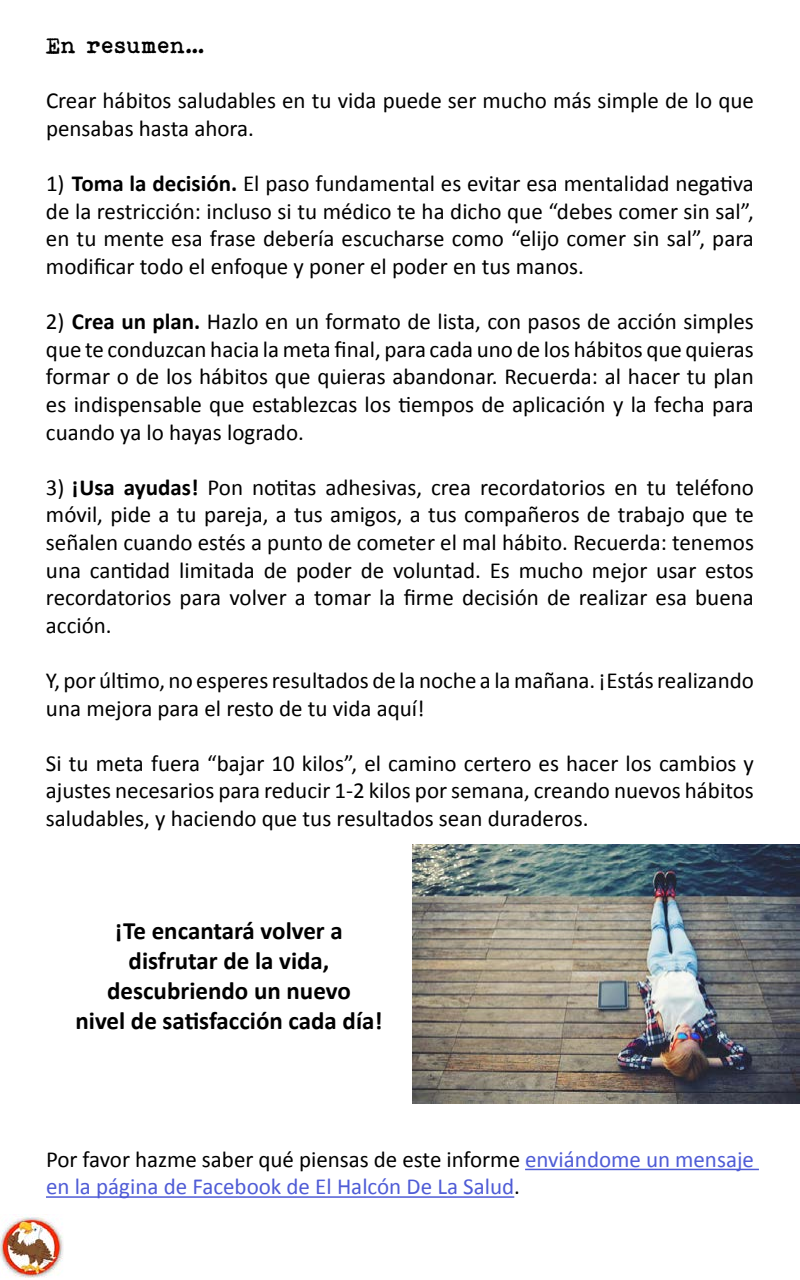
<style>
.page{position:relative;width:800px;height:1280px;background:#fff}
.page>*{position:absolute;margin:0;border:0;box-sizing:border-box;transform-origin:0 0}
.t1{font:700 25px/30px "Calibri";color:#000;text-align:center}
.t2{font:23px/27.6px "Calibri";color:#000;text-align:justify}
.t3{font:23px/27.6px "Calibri";color:#4f5cd6}
.t4{font:23px "Bohemian typewriter";color:#000}
.s1{font-weight:700}
.s2{color:#000}
</style>
<div class="page">
<img style="left:0;top:1214px;width:63px;height:64px">
<hr style="left:525px;top:1169px;width:234px;height:1px;background:#4f5cd6">
<hr style="left:46px;top:1196px;width:468px;height:2px;background:#4f5cd6">
<img style="left:412px;top:845px;width:388px;height:259px">
<p class="t4" style="left:46px;top:32px;width:161px">En resumen…</p>
<p class="t2" style="left:46px;top:87px;width:709px">Crear hábitos saludables en tu vida puede ser mucho más simple de lo que pensabas hasta ahora.</p>
<p class="t2" style="left:46px;top:170px;width:710px">1) <span class="s1">Toma la decisión.</span> El paso fundamental es evitar esa mentalidad negativa de la restricción: incluso si tu médico te ha dicho que “debes comer sin sal”, en tu mente esa frase debería escucharse como “elijo comer sin sal”, para modificar todo el enfoque y poner el poder en tus manos.</p>
<p class="t2" style="left:46px;top:308px;width:709px">2) <span class="s1">Crea un plan.</span> Hazlo en un formato de lista, con pasos de acción simples que te conduzcan hacia la meta final, para cada uno de los hábitos que quieras formar o de los hábitos que quieras abandonar. Recuerda: al hacer tu plan es indispensable que establezcas los tiempos de aplicación y la fecha para cuando ya lo hayas logrado.</p>
<p class="t2" style="left:46px;top:473px;width:710px">3) <span class="s1">¡Usa ayudas!</span> Pon notitas adhesivas, crea recordatorios en tu teléfono móvil, pide a tu pareja, a tus amigos, a tus compañeros de trabajo que te señalen cuando estés a punto de cometer el mal hábito. Recuerda: tenemos una cantidad limitada de poder de voluntad. Es mucho mejor usar estos recordatorios para volver a tomar la firme decisión de realizar esa buena acción.</p>
<p class="t2" style="left:46px;top:667px;width:709px">Y, por último, no esperes resultados de la noche a la mañana. ¡Estás realizando una mejora para el resto de tu vida aquí!</p>
<p class="t2" style="left:46px;top:749px;width:710px">Si tu meta fuera “bajar 10 kilos”, el camino certero es hacer los cambios y ajustes necesarios para reducir 1-2 kilos por semana, creando nuevos hábitos saludables, y haciendo que tus resultados sean duraderos.</p>
<p class="t1" style="left:75px;top:916px;width:309px">¡Te encantará volver a disfrutar de la vida, descubriendo un nuevo<br>nivel de satisfacción cada día!</p>
<p class="t3" style="left:46px;top:1145px;width:710px"><span class="s2">Por favor hazme saber qué piensas de este informe</span> enviándome un mensaje en la página de Facebook de El Halcón De La Salud<span class="s2">.</span></p>
</div>
